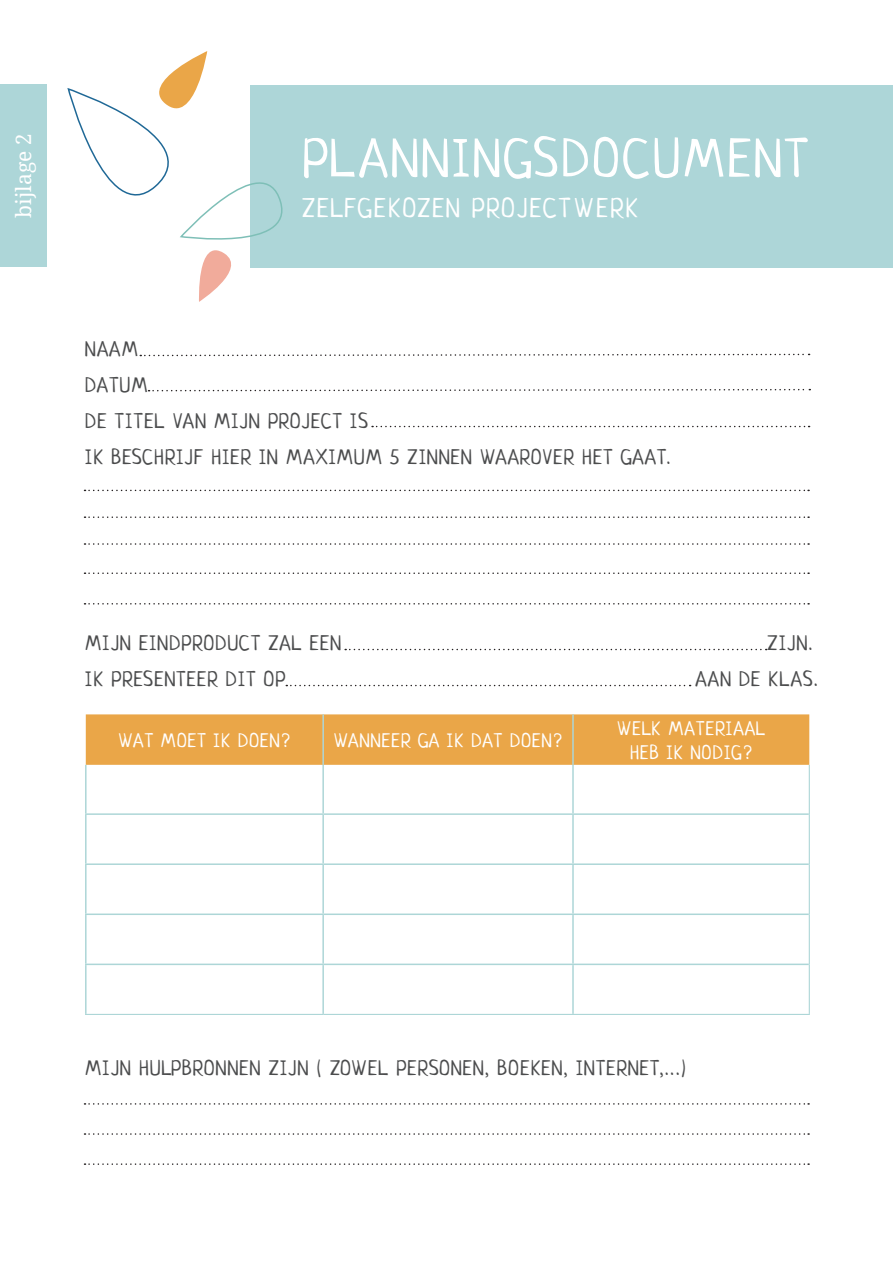
<style>
.page{position:relative;width:893px;height:1263px;background:#fff}
.page>*{position:absolute;margin:0;border:0;box-sizing:border-box;transform-origin:0 0}
.t1{font:54px "Neucha";letter-spacing:.065em;color:#fff}
.t2{font:27px "Neucha";letter-spacing:.08em;color:#fff}
.t3{font:21px "Neucha";letter-spacing:.065em;color:#4b4c4d}
.t4{font:21px "Droid Serif";letter-spacing:.005em;color:#fff}
.t5{font:19.5px "Neucha";letter-spacing:.065em;color:#fff}
</style>
<div class="page">
<div style="left:251px;top:85px;width:642px;height:183px;background:#add6d8"></div>
<div style="left:0;top:84px;width:46px;height:183px;background:#add6d8"></div>
<div style="left:86px;top:714px;width:723px;height:51px;background:#eaa648"></div>
<hr style="left:322px;top:714px;width:2px;height:51px;background:#add6d7">
<hr style="left:572px;top:714px;width:2px;height:51px;background:#add6d7">
<hr style="left:322px;top:765px;width:2px;height:48px;background:#add6d7">
<hr style="left:572px;top:765px;width:2px;height:48px;background:#add6d7">
<hr style="left:85px;top:813px;width:238px;height:2px;background:#add6d7">
<hr style="left:323px;top:813px;width:250px;height:2px;background:#add6d7">
<hr style="left:322px;top:815px;width:2px;height:48px;background:#add6d7">
<hr style="left:573px;top:813px;width:236px;height:2px;background:#add6d7">
<hr style="left:572px;top:815px;width:2px;height:48px;background:#add6d7">
<hr style="left:85px;top:863px;width:238px;height:2px;background:#add6d7">
<hr style="left:323px;top:863px;width:250px;height:2px;background:#add6d7">
<hr style="left:322px;top:865px;width:2px;height:48px;background:#add6d7">
<hr style="left:573px;top:863px;width:236px;height:2px;background:#add6d7">
<hr style="left:572px;top:865px;width:2px;height:48px;background:#add6d7">
<hr style="left:85px;top:913px;width:238px;height:2px;background:#add6d7">
<hr style="left:323px;top:913px;width:250px;height:2px;background:#add6d7">
<hr style="left:322px;top:915px;width:2px;height:48px;background:#add6d7">
<hr style="left:573px;top:913px;width:236px;height:2px;background:#add6d7">
<hr style="left:572px;top:915px;width:2px;height:48px;background:#add6d7">
<hr style="left:85px;top:963px;width:238px;height:2px;background:#add6d7">
<hr style="left:323px;top:963px;width:250px;height:2px;background:#add6d7">
<hr style="left:322px;top:965px;width:2px;height:49px;background:#add6d7">
<hr style="left:573px;top:963px;width:236px;height:2px;background:#add6d7">
<hr style="left:572px;top:965px;width:2px;height:49px;background:#add6d7">
<hr style="left:85px;top:765px;width:2px;height:48px;background:#add6d7">
<hr style="left:85px;top:815px;width:2px;height:48px;background:#add6d7">
<hr style="left:85px;top:865px;width:2px;height:48px;background:#add6d7">
<hr style="left:85px;top:915px;width:2px;height:48px;background:#add6d7">
<hr style="left:85px;top:965px;width:2px;height:49px;background:#add6d7">
<hr style="left:809px;top:765px;width:1px;height:49px;background:#add6d7">
<hr style="left:809px;top:814px;width:1px;height:50px;background:#add6d7">
<hr style="left:809px;top:864px;width:1px;height:50px;background:#add6d7">
<hr style="left:809px;top:914px;width:1px;height:50px;background:#add6d7">
<hr style="left:809px;top:964px;width:1px;height:50px;background:#add6d7">
<hr style="left:85px;top:1014px;width:238px;height:1px;background:#add6d7">
<hr style="left:323px;top:1014px;width:250px;height:1px;background:#add6d7">
<hr style="left:573px;top:1014px;width:237px;height:1px;background:#add6d7">
<svg style="left:140px;top:353px;width:670px;height:4px"></svg>
<svg style="left:149px;top:388px;width:661px;height:4px"></svg>
<svg style="left:372px;top:426px;width:438px;height:1px"></svg>
<svg style="left:345px;top:649px;width:422px;height:1px"></svg>
<svg style="left:286px;top:685px;width:405px;height:1px"></svg>
<svg style="left:85px;top:490px;width:724px;height:1px"></svg>
<svg style="left:85px;top:516px;width:724px;height:2px"></svg>
<svg style="left:85px;top:543px;width:724px;height:2px"></svg>
<svg style="left:85px;top:572px;width:724px;height:2px"></svg>
<svg style="left:85px;top:603px;width:724px;height:1px"></svg>
<svg style="left:85px;top:1103px;width:724px;height:2px"></svg>
<svg style="left:85px;top:1133px;width:724px;height:2px"></svg>
<svg style="left:85px;top:1163px;width:724px;height:2px"></svg>
<svg style="left:67px;top:51px;width:216px;height:251px"></svg>
<p class="t4" style="left:9px;top:218px;width:86px;rotate:-90deg">bijlage 2</p>
<p class="t1" style="left:302px;top:126px;width:507px">PLANNINGSDOCUMENT</p>
<p class="t2" style="left:302px;top:192px;width:338px">ZELFGEKOZEN PROJECTWERK</p>
<p class="t3" style="left:85px;top:337px;width:54px">NAAM</p>
<p class="t3" style="left:85px;top:373px;width:64px">DATUM</p>
<p class="t3" style="left:85px;top:409px;width:284px">DE TITEL VAN MIJN PROJECT IS</p>
<p class="t3" style="left:85px;top:445px;width:587px">IK BESCHRIJF HIER IN MAXIMUM 5 ZINNEN WAAROVER HET GAAT.</p>
<p class="t3" style="left:85px;top:630px;width:257px">MIJN EINDPRODUCT ZAL EEN</p>
<p class="t3" style="left:768px;top:630px;width:47px">ZIJN.</p>
<p class="t3" style="left:85px;top:666px;width:202px">IK PRESENTEER DIT OP</p>
<p class="t3" style="left:696px;top:666px;width:124px">AAN DE KLAS.</p>
<p class="t5" style="left:119px;top:729px;width:173px">WAT MOET IK DOEN?</p>
<p class="t5" style="left:334px;top:729px;width:230px">WANNEER GA IK DAT DOEN?</p>
<p class="t5" style="left:617px;top:717px;width:150px">WELK MATERIAAL</p>
<p class="t5" style="left:630px;top:741px;width:124px">HEB IK NODIG?</p>
<p class="t3" style="left:85px;top:1055px;width:602px">MIJN HULPBRONNEN ZIJN ( ZOWEL PERSONEN, BOEKEN, INTERNET,...)</p>
</div>
